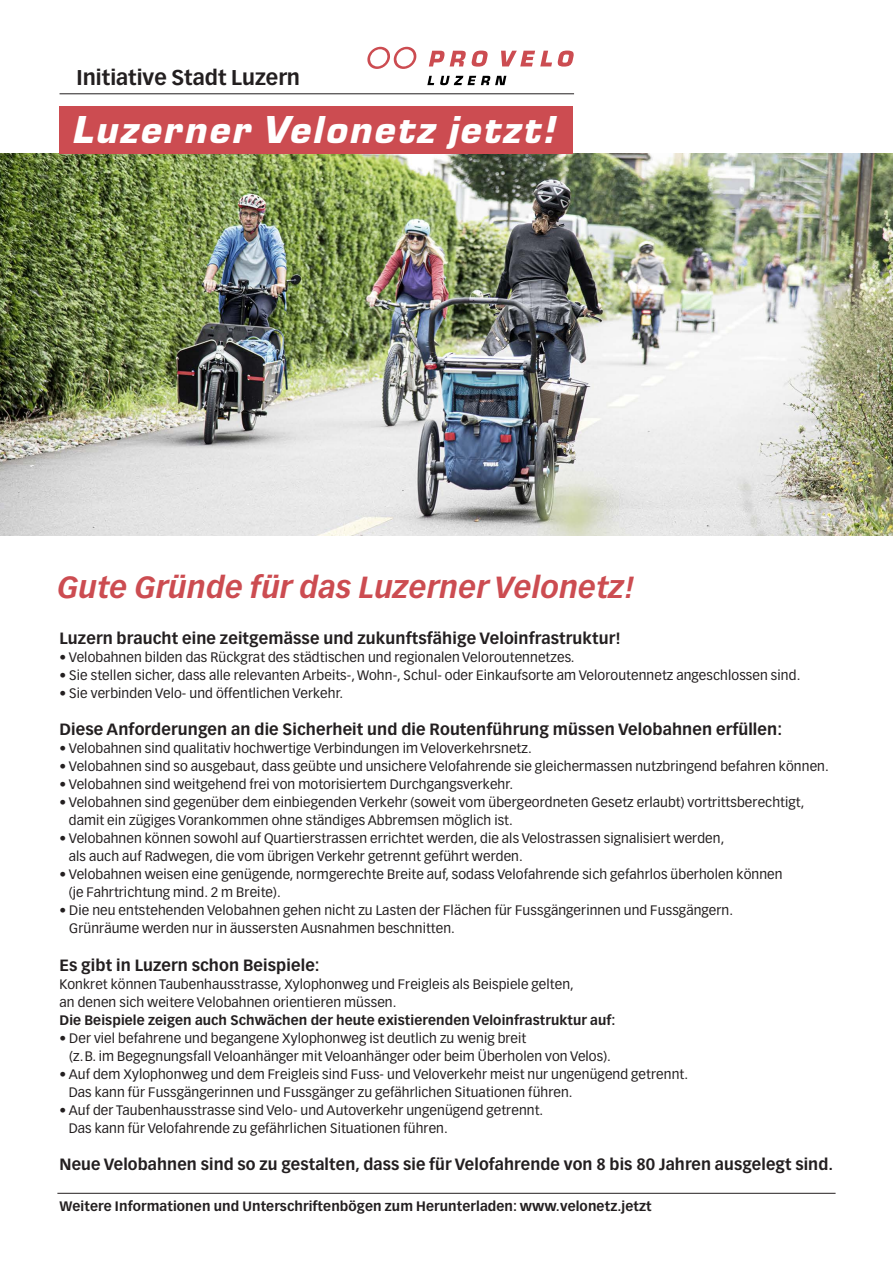
<style>
.page{position:relative;width:893px;height:1263px;background:#fff}
.page>*{position:absolute;margin:0;border:0;box-sizing:border-box;transform-origin:0 0}
.t1{font:italic 700 36px "Eurostile";letter-spacing:.065em;color:#fff}
.t2{font:italic 700 30px "Vectora LH";letter-spacing:.01em;color:#cc4c51}
.t3{font:700 21px "Vectora LH";color:#231f20}
.t4{font:700 16.05px "Vectora LH";letter-spacing:.01em;color:#231f20}
.t5{font:13.5px/18px "Vectora LH";letter-spacing:.01em;color:#231f20}
.t6{font:700 13.5px "Vectora LH";letter-spacing:.01em;color:#231f20}
</style>
<div class="page">
<img style="left:0;top:153px;width:893px;height:383px">
<hr style="left:57px;top:1193px;width:779px;height:1px;background:#231f20">
<svg style="left:501px;top:51px;width:73px;height:16px"></svg>
<svg style="left:429px;top:51px;width:59px;height:16px"></svg>
<svg style="left:367px;top:47px;width:50px;height:22px"></svg>
<svg style="left:427px;top:76px;width:7px;height:9px"></svg>
<svg style="left:440px;top:76px;width:66px;height:9px"></svg>
<hr style="left:60px;top:93px;width:514px;height:1px;background:#231f20">
<div style="left:60px;top:106px;width:513px;height:48px;background:#cc4c51"></div>
<h3 class="t3" style="left:77px;top:65px;width:225px">Initiative Stadt Luzern</h3>
<h1 class="t1" style="left:71px;top:107px;width:485px">Luzerner Velonetz jetzt!</h1>
<h2 class="t2" style="left:57px;top:569px;width:579px">Gute Gründe für das Luzerner Velonetz!</h2>
<p class="t4" style="left:60px;top:628px;width:563px">Luzern braucht eine zeitgemässe und zukunftsfähige Veloinfrastruktur!</p>
<p class="t5" style="left:60px;top:648px;width:516px">• Velobahnen bilden das Rückgrat des städtischen und regionalen Veloroutennetzes.</p>
<p class="t5" style="left:60px;top:666px;width:742px">• Sie stellen sicher, dass alle relevanten Arbeits-, Wohn-, Schul- oder Einkaufsorte am Veloroutennetz angeschlossen sind.</p>
<p class="t5" style="left:60px;top:684px;width:285px">• Sie verbinden Velo- und öffentlichen Verkehr.</p>
<p class="t4" style="left:60px;top:720px;width:724px">Diese Anforderungen an die Sicherheit und die Routenführung müssen Velobahnen erfüllen:</p>
<p class="t5" style="left:60px;top:740px;width:474px">• Velobahnen sind qualitativ hochwertige Verbindungen im Veloverkehrsnetz.</p>
<p class="t5" style="left:60px;top:758px;width:771px">• Velobahnen sind so ausgebaut, dass geübte und unsichere Velofahrende sie gleichermassen nutzbringend befahren können.</p>
<p class="t5" style="left:60px;top:776px;width:455px">• Velobahnen sind weitgehend frei von motorisiertem Durchgangsverkehr.</p>
<p class="t5" style="left:69px;top:794px;width:737px;text-indent:-9px">• Velobahnen sind gegenüber dem einbiegenden Verkehr (soweit vom übergeordneten Gesetz erlaubt) vortrittsberechtigt, damit ein zügiges Vorankommen ohne ständiges Abbremsen möglich ist.</p>
<p class="t5" style="left:69px;top:830px;width:657px;text-indent:-9px">• Velobahnen können sowohl auf Quartierstrassen errichtet werden, die als Velostrassen signalisiert werden, als auch auf Radwegen, die vom übrigen Verkehr getrennt geführt werden.</p>
<p class="t5" style="left:69px;top:866px;width:715px;text-indent:-9px">• Velobahnen weisen eine genügende, normgerechte Breite auf, sodass Velofahrende sich gefahrlos überholen können (je Fahrtrichtung mind. 2 m Breite).</p>
<p class="t5" style="left:69px;top:902px;width:665px;text-indent:-10px">• Die neu entstehenden Velobahnen gehen nicht zu Lasten der Flächen für Fussgängerinnen und Fussgängern.<br>Grünräume werden nur in äussersten Ausnahmen beschnitten.</p>
<p class="t4" style="left:60px;top:955px;width:262px">Es gibt in Luzern schon Beispiele:</p>
<p class="t5" style="left:60px;top:975px;width:516px">Konkret können Taubenhausstrasse, Xylophonweg und Freigleis als Beispiele gelten, an denen sich weitere Velobahnen orientieren müssen.</p>
<p class="t6" style="left:60px;top:1012px;width:557px">Die Beispiele zeigen auch Schwächen der heute existierenden Veloinfrastruktur auf:</p>
<p class="t5" style="left:69px;top:1029px;width:543px;text-indent:-10px">• Der viel befahrene und begangene Xylophonweg ist deutlich zu wenig breit<br>(z.B. im Begegnungsfall Veloanhänger mit Veloanhänger oder beim Überholen von Velos).</p>
<p class="t5" style="left:69px;top:1065px;width:621px;text-indent:-9px">• Auf dem Xylophonweg und dem Freigleis sind Fuss- und Veloverkehr meist nur ungenügend getrennt.<br>Das kann für Fussgängerinnen und Fussgänger zu gefährlichen Situationen führen.</p>
<p class="t5" style="left:69px;top:1101px;width:476px;text-indent:-9px">• Auf der Taubenhausstrasse sind Velo- und Autoverkehr ungenügend getrennt.<br>Das kann für Velofahrende zu gefährlichen Situationen führen.</p>
<p class="t4" style="left:60px;top:1155px;width:775px">Neue Velobahnen sind so zu gestalten, dass sie für Velofahrende von 8 bis 80 Jahren ausgelegt sind.</p>
<p class="t6" style="left:60px;top:1198px;width:594px">Weitere Informationen und Unterschriftenbögen zum Herunterladen: www.velonetz.jetzt</p>
</div>
